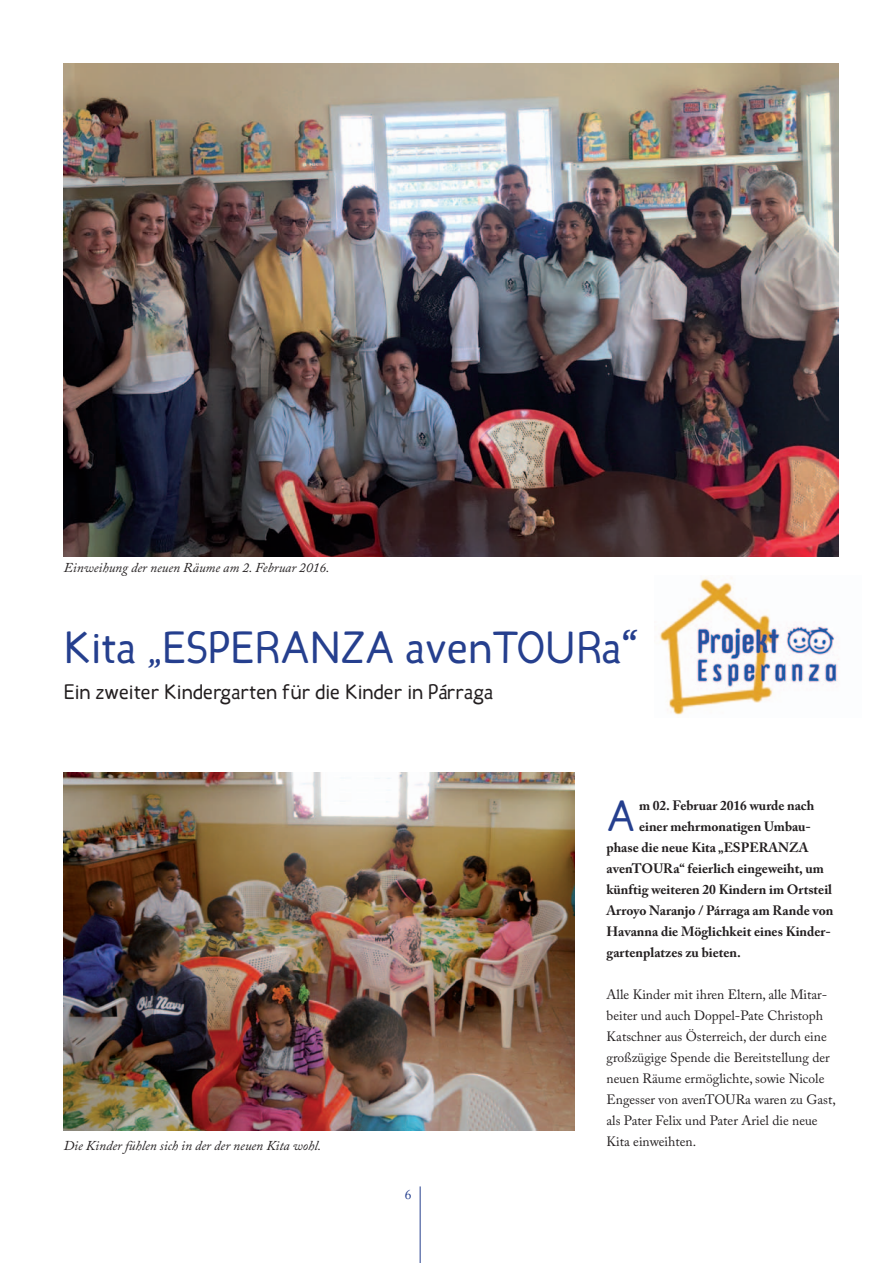
<style>
.page{position:relative;width:893px;height:1263px;background:#fff}
.page>*{position:absolute;margin:0;border:0;box-sizing:border-box;transform-origin:0 0}
.t1{font:45px "Candela";color:#253f8e}
.t2{font:43.35px "Candela";color:#253f8e}
.t3{font:21px "Candela";color:#231f20}
.t4{font:13.5px/21px "Adobe Caslon Pro";color:#231f20}
.t5{font:700 13.5px "Adobe Caslon Pro";color:#231f20}
.t6{font:italic 13.5px "Adobe Caslon Pro";color:#231f20}
.t7{font:13.5px "Adobe Caslon Pro";color:#253f8e}
</style>
<div class="page">
<hr style="left:420px;top:1186px;width:1px;height:77px;background:#253f8e">
<img style="left:659px;top:578px;width:179px;height:137px">
<img style="left:64px;top:64px;width:775px;height:492px">
<img style="left:64px;top:772px;width:511px;height:358px">
<p class="t6" style="left:64px;top:560px;width:267px">Einweihung der neuen Räume am 2. Februar 2016.</p>
<h1 class="t1" style="left:64px;top:618px;width:575px">Kita „ESPERANZA avenTOURa“</h1>
<h3 class="t3" style="left:64px;top:678px;width:431px">Ein zweiter Kindergarten für die Kinder in Párraga</h3>
<p class="t6" style="left:64px;top:1137px;width:259px">Die Kinder fühlen sich in der der neuen Kita wohl.</p>
<p class="t7" style="left:405px;top:1186px;width:8px">6</p>
<h2 class="t2" style="left:606px;top:788px;width:31px">A</h2>
<p class="t5" style="left:639px;top:797px;width:177px">m 02. Februar 2016 wurde nach</p>
<p class="t5" style="left:639px;top:818px;width:174px">einer mehrmonatigen Umbau-</p>
<p class="t5" style="left:606px;top:839px;width:204px">phase die neue Kita „ESPERANZA</p>
<p class="t5" style="left:606px;top:860px;width:219px">avenTOURa“ feierlich eingeweiht, um</p>
<p class="t5" style="left:606px;top:881px;width:227px">künftig weiteren 20 Kindern im Ortsteil</p>
<p class="t5" style="left:606px;top:902px;width:228px">Arroyo Naranjo / Párraga am Rande von</p>
<p class="t5" style="left:606px;top:923px;width:226px">Havanna die Möglichkeit eines Kinder-</p>
<p class="t5" style="left:606px;top:944px;width:136px">gartenplatzes zu bieten.</p>
<p class="t4" style="left:606px;top:984px;width:231px">Alle Kinder mit ihren Eltern, alle Mitar&shy;beiter und auch Doppel-Pate Christoph Katschner aus Österreich, der durch eine großzügige Spende die Bereitstellung der neuen Räume ermöglichte, sowie Nicole Engesser von avenTOURa waren zu Gast, als Pater Felix und Pater Ariel die neue Kita einweihten.</p>
</div>
